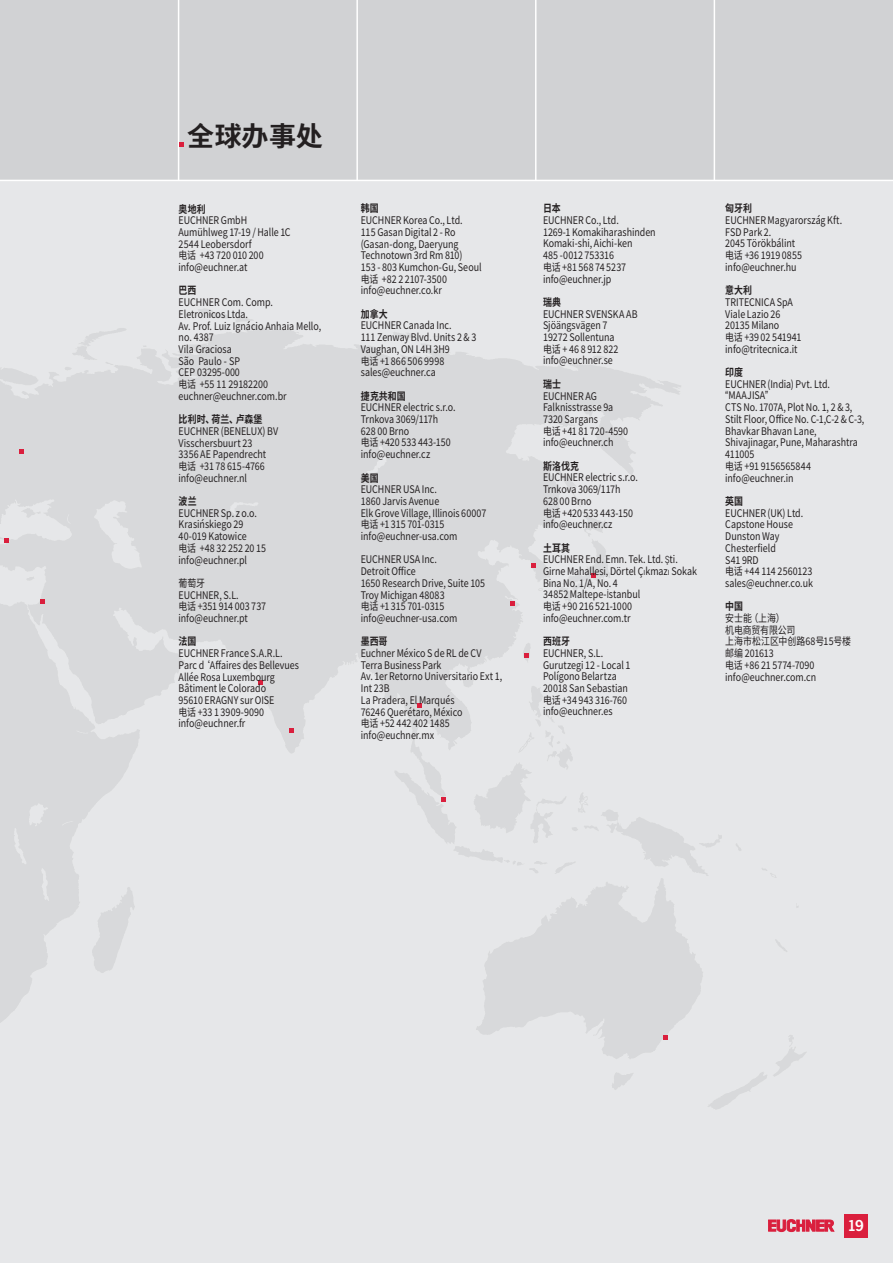
<style>
.page{position:relative;width:893px;height:1263px;background:#fff}
.page>*{position:absolute;margin:0;border:0;box-sizing:border-box;transform-origin:0 0}
.t1{font:700 27px "Source Han Sans CN";letter-spacing:.01em;color:#231f20}
.t2{font:16.5px "News Got Dem";color:#fff}
.t3{font:10.5px/11.7px "Source Han Sans CN";letter-spacing:-.005em;color:#231f20;scale:.85 1}
.t4{font:700 10.5px "Source Han Sans CN";letter-spacing:.005em;color:#231f20;scale:.85 1}
.s1{font-weight:700}
.s2{font-family:"News Gothic Com"}
.s3{font-family:"News Gothic Std"}
</style>
<div class="page">
<div style="left:0;top:0;width:893px;height:180px;background:#d1d2d4"></div>
<hr style="left:178px;top:0;width:1px;height:180px;background:#fff">
<hr style="left:356px;top:0;width:2px;height:180px;background:#fff">
<hr style="left:535px;top:0;width:1px;height:180px;background:#fff">
<hr style="left:714px;top:0;width:1px;height:180px;background:#fff">
<div style="left:0;top:180px;width:893px;height:1083px;background:#e6e7e9"></div>
<img style="left:0;top:309px;width:810px;height:924px">
<svg style="left:441px;top:798px;width:4px;height:4px"></svg>
<svg style="left:525px;top:653px;width:4px;height:4px"></svg>
<svg style="left:511px;top:601px;width:4px;height:4px"></svg>
<svg style="left:531px;top:563px;width:4px;height:5px"></svg>
<svg style="left:591px;top:574px;width:4px;height:4px"></svg>
<svg style="left:259px;top:680px;width:4px;height:4px"></svg>
<svg style="left:290px;top:728px;width:4px;height:4px"></svg>
<svg style="left:179px;top:142px;width:5px;height:5px"></svg>
<hr style="left:0;top:180px;width:893px;height:1px;background:#fff">
<svg style="left:768px;top:1219px;width:66px;height:12px"></svg>
<div style="left:844px;top:1214px;width:23px;height:23px;background:#da1f3d"></div>
<svg style="left:417px;top:703px;width:4px;height:5px"></svg>
<svg style="left:41px;top:600px;width:4px;height:4px"></svg>
<svg style="left:4px;top:538px;width:5px;height:4px"></svg>
<svg style="left:20px;top:449px;width:4px;height:5px"></svg>
<svg style="left:663px;top:1036px;width:5px;height:4px"></svg>
<h1 class="t1" style="left:187px;top:121px;width:137px">全球办事处</h1>
<p class="t4" style="left:179px;top:203px;width:33px">奥地利</p>
<p class="t3" style="left:179px;top:215px;width:133px">EUCHNER GmbH<br>Aumühlweg 17-19 / Halle 1C<br>2544 Leobersdorf<br>电话 +43 720 010 200 info@euchner.at</p>
<p class="t4" style="left:179px;top:285px;width:22px">巴西</p>
<p class="t3" style="left:179px;top:297px;width:169px">EUCHNER Com. Comp.<br>Eletronicos Ltda.<br>Av. Prof. Luiz Ignácio Anhaia Mello, no. 4387<br>Vila Graciosa<br>São Paulo - SP<br>CEP 03295-000<br>电话 +55 11 29182200 euchner@euchner.com.br</p>
<p class="t4" style="left:179px;top:413px;width:100px">比利时、荷兰、卢森堡</p>
<p class="t3" style="left:179px;top:425px;width:119px">EUCHNER (BENELUX) BV<br>Visschersbuurt 23<br>3356 AE Papendrecht<br>电话 +31 78 615-4766 info@euchner.nl</p>
<p class="t4" style="left:179px;top:495px;width:23px">波兰</p>
<p class="t3" style="left:179px;top:507px;width:105px">EUCHNER Sp. z o.o.<br>Krasińskiego 29<br>40-019 Katowice<br>电话 +48 32 252 20 15 info@euchner.pl</p>
<p class="t3" style="left:179px;top:577px;width:105px">葡萄牙<br>EUCHNER, S.L.<br>电话 +351 914 003 737 info@euchner.pt</p>
<p class="t4" style="left:179px;top:636px;width:23px">法国</p>
<p class="t3" style="left:179px;top:648px;width:143px">EUCHNER France S.A.R.L.<br>Parc d‘Affaires des Bellevues<br>Allée Rosa Luxembourg<br>Bâtiment le Colorado<br>95610 ERAGNY sur OISE<br>电话 +33 1 3909-9090 info@euchner.fr</p>
<p class="t4" style="left:361px;top:203px;width:23px">韩国</p>
<p class="t3" style="left:361px;top:215px;width:144px">EUCHNER Korea Co., Ltd.<br>115 Gasan Digital 2 - Ro (Gasan-dong, Daeryung<br>Technotown 3rd Rm 810)<br>153 - 803 Kumchon-Gu, Seoul电话 +82 2 2107-3500 info@euchner.co.kr</p>
<p class="t4" style="left:361px;top:308px;width:33px">加拿大</p>
<p class="t3" style="left:361px;top:320px;width:137px">EUCHNER Canada Inc.<br>111 Zenway Blvd. Units 2 &amp; 3<br>Vaughan, ON L4H 3H9<br>电话 +1 866 506 9998 sales@euchner.ca</p>
<p class="t4" style="left:361px;top:390px;width:54px">捷克共和国</p>
<p class="t3" style="left:361px;top:402px;width:113px">EUCHNER electric s.r.o.<br>Trnkova 3069/117h<br>628 00 Brno<br>电话 +420 533 443-150 info@euchner.cz</p>
<p class="t4" style="left:361px;top:472px;width:23px">美国</p>
<p class="t3" style="left:361px;top:484px;width:149px">EUCHNER USA Inc.<br>1860 Jarvis Avenue<br>Elk Grove Village, Illinois 60007电话 +1 315 701-0315 info@euchner-usa.com</p>
<p class="t3" style="left:361px;top:554px;width:148px">EUCHNER USA Inc.<br>Detroit Office<br>1650 Research Drive, Suite 105<br>Troy Michigan 48083<br>电话 +1 315 701-0315 info@euchner-usa.com</p>
<p class="t4" style="left:361px;top:635px;width:33px">墨西哥</p>
<p class="t3" style="left:361px;top:647px;width:168px">Euchner México S de RL de CV<br>Terra Business Park<br>Av. 1er Retorno Universitario Ext 1,<br>Int 23B<br>La Pradera, El Marqués<br>76246 Querétaro, México<br>电话 +52 442 402 1485 info@euchner.mx</p>
<p class="t4" style="left:543px;top:203px;width:22px">日本</p>
<p class="t3" style="left:543px;top:215px;width:134px">EUCHNER Co., Ltd.<br>1269-1 Komakiharashinden<br>Komaki-shi, Aichi-ken<br>485 -0012 753316<br>电话 +81 568 74 5237 info@euchner.jp</p>
<p class="t4" style="left:543px;top:296px;width:23px">瑞典</p>
<p class="t3" style="left:543px;top:308px;width:113px">EUCHNER SVENSKA AB<br>Sjöängsvägen 7<br>19272 Sollentuna<br>电话 + 46 8 912 822 info@euchner.se</p>
<p class="t4" style="left:543px;top:378px;width:23px">瑞士</p>
<p class="t3" style="left:543px;top:390px;width:102px">EUCHNER AG<br>Falknisstrasse 9a<br>7320 Sargans<br>电话 +41 81 720-4590 info@euchner.ch</p>
<p class="t4" style="left:543px;top:460px;width:44px">斯洛伐克</p>
<p class="t3" style="left:543px;top:472px;width:113px">EUCHNER electric s.r.o.<br>Trnkova 3069/117h<br>628 00 Brno<br>电话 +420 533 443-150 info@euchner.cz</p>
<p class="t3" style="left:543px;top:542px;width:183px"><span class="s1">土耳其<br></span>EUCHNER End. Emn. Tek. Ltd. <span class="s2">Ş</span>ti.<br>Girne Mahallesi, Dörtel Ç<span class="s2">ı</span>kmaz<span class="s2">ı</span> Sokak<br>Bina No. 1/A, No. 4<br>34852 Maltepe-<span class="s2">İ</span>stanbul<br>电话 +90 216 521-1000 info@euchner.com.tr</p>
<p class="t4" style="left:543px;top:635px;width:33px">西班牙</p>
<p class="t3" style="left:543px;top:647px;width:104px">EUCHNER, S.L.<br>Gurutzegi 12 - Local 1<br>Polígono Belartza<br>20018 San Sebastian电话 +34 943 316-760 info@euchner.es</p>
<p class="t4" style="left:725px;top:202px;width:33px">匈牙利</p>
<p class="t3" style="left:725px;top:214px;width:139px">EUCHNER Magyarország Kft.<br>FSD Park 2.<br>2045 Törökbálint<br>电话 +36 1919 0855 info@euchner.hu</p>
<p class="t4" style="left:725px;top:284px;width:33px">意大利</p>
<p class="t3" style="left:725px;top:296px;width:91px">TRITECNICA SpA<br>Viale Lazio 26<br>20135 Milano<br>电话 +39 02 541941 info@tritecnica.it</p>
<p class="t4" style="left:725px;top:366px;width:22px">印度</p>
<p class="t3" style="left:725px;top:378px;width:165px">EUCHNER (India) Pvt. Ltd. <span class="s3">“</span>MAAJISA<span class="s3">”<br></span>CTS No. 1707A, Plot No. 1, 2 &amp; 3,<br>Stilt Floor, Office No. C-1,C-2 &amp; C-3,<br>Bhavkar Bhavan Lane,<br>Shivajinagar, Pune, Maharashtra<br>411005<br>电话 +91 9156565844 info@euchner.in</p>
<p class="t4" style="left:725px;top:495px;width:23px">英国</p>
<p class="t3" style="left:725px;top:507px;width:105px">EUCHNER (UK) Ltd.<br>Capstone House<br>Dunston Way<br>Chesterfield<br>S41 9RD<br>电话 +44 114 2560123 sales@euchner.co.uk</p>
<p class="t4" style="left:725px;top:600px;width:23px">中国</p>
<p class="t3" style="left:725px;top:612px;width:150px">安士能（上海）<br>机电商贸有限公司<br>上海市松江区中创路68号15号楼邮编 201613<br>电话 +86 21 5774-7090 info@euchner.com.cn</p>
<h2 class="t2" style="left:847px;top:1215px;width:19px">19</h2>
</div>
